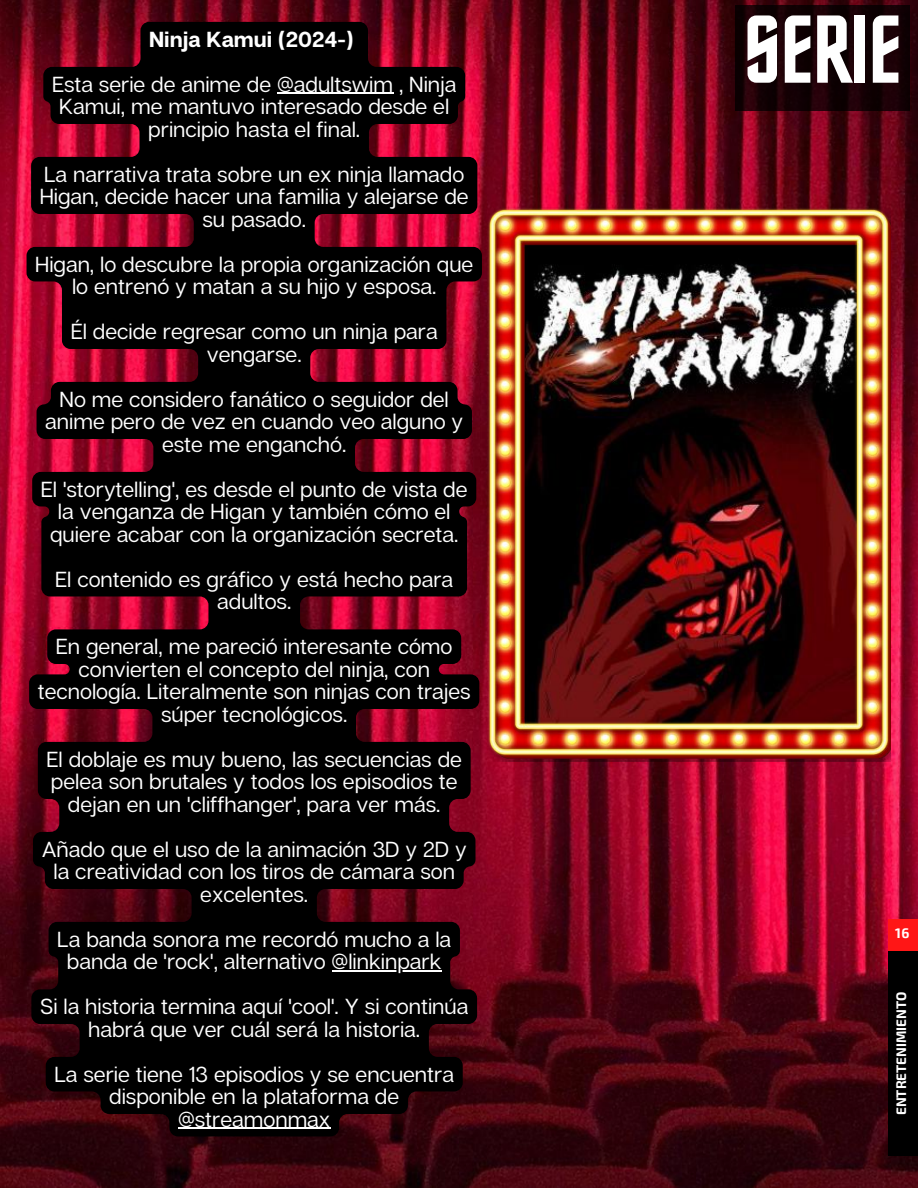
<style>
.page{position:relative;width:918px;height:1188px;background:#fff}
.page>*{position:absolute;margin:0;border:0;box-sizing:border-box;transform-origin:0 0}
.t1{font:96.75px "Horta";color:#fff}
.t2{font:21.75px/22.5px "Articulat CF";color:#fff;text-align:center}
.t3{font:700 21.75px "Articulat CF";color:#fff}
.t4{font:700 13.65px "Exo 2";color:#fff}
</style>
<div class="page">
<img style="left:0;top:0;width:918px;height:1188px">
<div style="left:888px;top:950px;width:30px;height:206px;background:#000"></div>
<div style="left:888px;top:919px;width:30px;height:31px;background:#ff1616"></div>
<img style="left:482px;top:208px;width:409px;height:553px">
<svg style="left:27px;top:22px;width:455px;height:1114px;fill:#000"></svg>
<hr style="left:277px;top:93px;width:116px;height:1px;background:#fff">
<hr style="left:332px;top:970px;width:110px;height:1px;background:#fff">
<hr style="left:178px;top:1128px;width:152px;height:1px;background:#fff">
<div style="left:735px;top:5px;width:175px;height:105px;background:#000;opacity:.73"></div>
<p class="t3" style="left:149px;top:25px;width:206px">Ninja Kamui (2024-)</p>
<p class="t2" style="left:52px;top:72px;width:406px">Esta serie de anime de @adultswim , Ninja<br>Kamui, me mantuvo interesado desde el principio hasta el final.</p>
<p class="t2" style="left:40px;top:162px;width:430px">La narrativa trata sobre un ex ninja llamado<br>Higan, decide hacer una familia y alejarse de su pasado.</p>
<p class="t2" style="left:35px;top:252px;width:440px">Higan, lo descubre la propia organización que lo entrenó y matan a su hijo y esposa.</p>
<p class="t2" style="left:71px;top:319px;width:369px">Él decide regresar como un ninja para vengarse.</p>
<p class="t2" style="left:45px;top:387px;width:420px">No me considero fanático o seguidor del anime pero de vez en cuando veo alguno y este me enganchó.</p>
<p class="t2" style="left:41px;top:477px;width:428px">El 'storytelling', es desde el punto de vista de la venganza de Higan y también cómo el quiere acabar con la organización secreta.</p>
<p class="t2" style="left:55px;top:567px;width:400px">El contenido es gráfico y está hecho para adultos.</p>
<p class="t2" style="left:38px;top:634px;width:434px">En general, me pareció interesante cómo convierten el concepto del ninja, con tecnología. Literalmente son ninjas con trajes súper tecnológicos.</p>
<p class="t2" style="left:47px;top:747px;width:417px">El doblaje es muy bueno, las secuencias de pelea son brutales y todos los episodios te dejan en un 'cliffhanger', para ver más.</p>
<p class="t2" style="left:42px;top:837px;width:427px">Añado que el uso de la animación 3D y 2D y la creatividad con los tiros de cámara son excelentes.</p>
<p class="t2" style="left:57px;top:927px;width:396px">La banda sonora me recordó mucho a la banda de 'rock', alternativo @linkinpark</p>
<p class="t2" style="left:40px;top:994px;width:430px">Si la historia termina aquí 'cool'. Y si continúa habrá que ver cuál será la historia.</p>
<p class="t2" style="left:54px;top:1062px;width:401px">La serie tiene 13 episodios y se encuentra disponible en la plataforma de @streamonmax</p>
<h1 class="t1" style="left:744px;top:9px;width:159px">SERIE</h1>
<p class="t4" style="left:895px;top:925px;width:16px">16</p>
<p class="t4" style="left:892px;top:1115px;width:125px;rotate:-90deg">ENTRETENIMIENTO</p>
</div>
